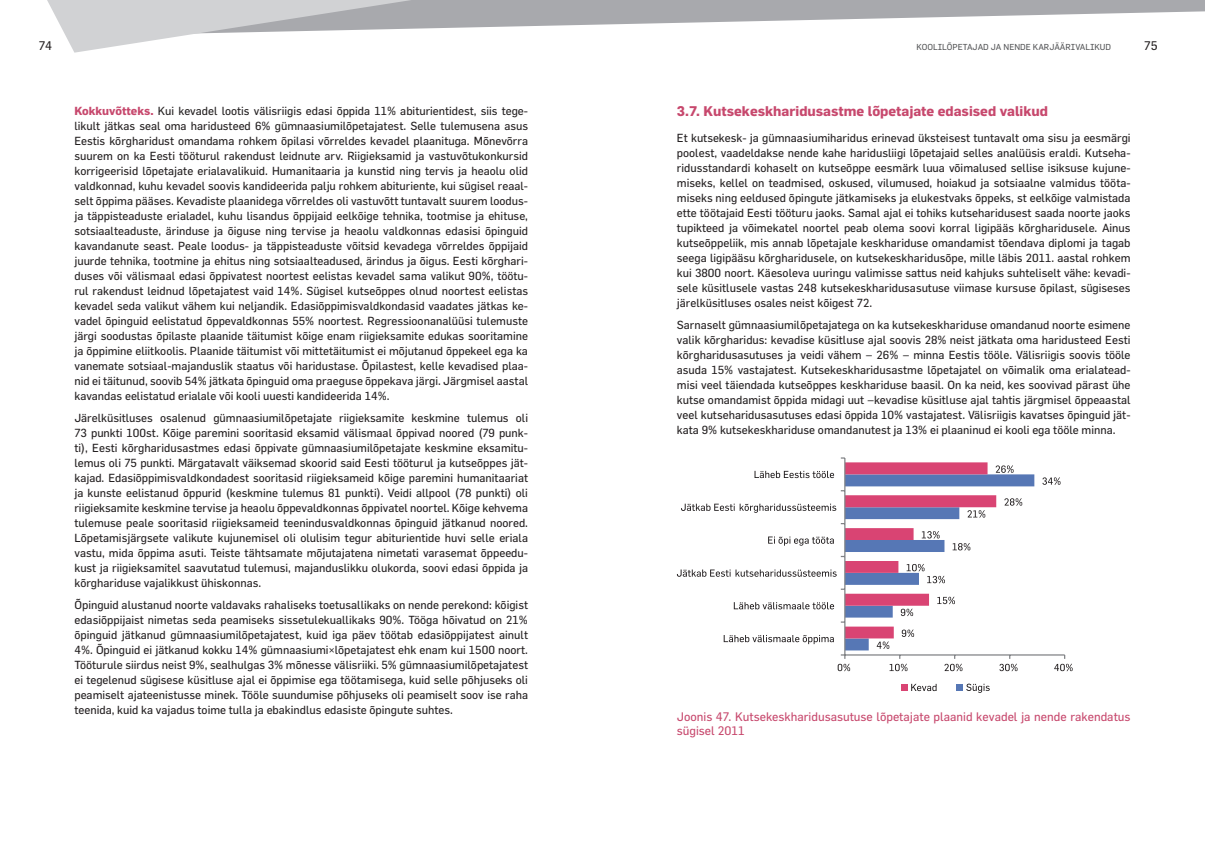
<style>
.page{position:relative;width:1205px;height:851px;background:#fff}
.page>*{position:absolute;margin:0;border:0;box-sizing:border-box;transform-origin:0 0}
.Heading_2{font:700 13.75px "Flama";color:#c7486d}
.t1{font:12.25px "Flama";color:#231f20}
.t2{font:12.12px/14.4px "Flama";color:#c7486d}
.t3{font:11.5px/15px "Flama";color:#231f20;text-align:justify}
.t4{font:8.5px "Flama";color:#57585a}
.s1{font-weight:700;color:#c7486d}
</style>
<div class="page">
<svg style="left:47px;top:0;width:1158px;height:53px"></svg>
<hr style="left:845px;top:654px;width:219px;height:1px;background:#808285">
<svg style="left:1042px;top:477px;width:18px;height:7px"></svg>
<svg style="left:1054px;top:655px;width:18px;height:16px"></svg>
<svg style="left:677px;top:457px;width:357px;height:214px"></svg>
<div style="left:901px;top:683px;width:6px;height:7px;background:#d94473"></div>
<svg style="left:911px;top:683px;width:25px;height:8px"></svg>
<div style="left:956px;top:683px;width:7px;height:7px;background:#5677b5"></div>
<svg style="left:966px;top:683px;width:24px;height:9px"></svg>
<p class="t1" style="left:39px;top:38px;width:15px">74</p>
<p class="t4" style="left:916px;top:42px;width:196px">KOOLILÕPETAJAD JA NENDE KARJÄÄRIVALIKUD</p>
<p class="t1" style="left:1144px;top:38px;width:15px">75</p>
<p class="t3" style="left:74px;top:103px;width:455px"><span class="s1">Kokkuvõtteks.</span> Kui kevadel lootis välisriigis edasi õppida 11% abiturientidest, siis tege&shy;likult jätkas seal oma haridusteed 6% gümnaasiumilõpetajatest. Selle tulemusena asus Eestis kõrgharidust omandama rohkem õpilasi võrreldes kevadel plaanituga. Mõnevõrra suurem on ka Eesti tööturul rakendust leidnute arv. Riigieksamid ja vastuvõtukonkursid korrigeerisid lõpetajate erialavalikuid. Humanitaaria ja kunstid ning tervis ja heaolu olid valdkonnad, kuhu kevadel soovis kandideerida palju rohkem abituriente, kui sügisel reaal&shy;selt õppima pääses. Kevadiste plaanidega võrreldes oli vastuvõtt tuntavalt suurem loodus&shy;ja täppisteaduste erialadel, kuhu lisandus õppijaid eelkõige tehnika, tootmise ja ehituse, sotsiaalteaduste, ärinduse ja õiguse ning tervise ja heaolu valdkonnas edasisi õpinguid kavandanute seast. Peale loodus- ja täppisteaduste võitsid kevadega võrreldes õppijaid juurde tehnika, tootmine ja ehitus ning sotsiaalteadused, ärindus ja õigus. Eesti kõrghari&shy;duses või välismaal edasi õppivatest noortest eelistas kevadel sama valikut 90%, töötu&shy;rul rakendust leidnud lõpetajatest vaid 14%. Sügisel kutseõppes olnud noortest eelistas kevadel seda valikut vähem kui neljandik. Edasiõppimisvaldkondasid vaadates jätkas ke&shy;vadel õpinguid eelistatud õppevaldkonnas 55% noortest. Regressioonanalüüsi tulemuste järgi soodustas õpilaste plaanide täitumist kõige enam riigieksamite edukas sooritamine ja õppimine eliitkoolis. Plaanide täitumist või mittetäitumist ei mõjutanud õppekeel ega ka vanemate sotsiaal-majanduslik staatus või haridustase. Õpilastest, kelle kevadised plaa&shy;nid ei täitunud, soovib 54% jätkata õpinguid oma praeguse õppekava järgi. Järgmisel aastal kavandas eelistatud erialale või kooli uuesti kandideerida 14%.</p>
<p class="t3" style="left:74px;top:410px;width:455px">Järelküsitluses osalenud gümnaasiumilõpetajate riigieksamite keskmine tulemus oli 73 punkti 100st. Kõige paremini sooritasid eksamid välismaal õppivad noored (79 punk&shy;ti), Eesti kõrgharidusastmes edasi õppivate gümnaasiumilõpetajate keskmine eksamitu&shy;lemus oli 75 punkti. Märgatavalt väiksemad skoorid said Eesti tööturul ja kutseõppes jät&shy;kajad. Edasiõppimisvaldkondadest sooritasid riigieksameid kõige paremini humanitaariat ja kunste eelistanud õppurid (keskmine tulemus 81 punkti). Veidi allpool (78 punkti) oli riigieksamite keskmine tervise ja heaolu õppevaldkonnas õppivatel noortel. Kõige kehvema tulemuse peale sooritasid riigieksameid teenindusvaldkonnas õpinguid jätkanud noored.<br>Lõpetamisjärgsete valikute kujunemisel oli olulisim tegur abiturientide huvi selle eriala vastu, mida õppima asuti. Teiste tähtsamate mõjutajatena nimetati varasemat õppeedu&shy;kust ja riigieksamitel saavutatud tulemusi, majanduslikku olukorda, soovi edasi õppida ja kõrghariduse vajalikkust ühiskonnas.</p>
<p class="t3" style="left:74px;top:597px;width:455px">Õpinguid alustanud noorte valdavaks rahaliseks toetusallikaks on nende perekond: kõigist edasiõppijaist nimetas seda peamiseks sissetulekuallikaks 90%. Tööga hõivatud on 21% õpinguid jätkanud gümnaasiumilõpetajatest, kuid iga päev töötab edasiõppijatest ainult 4%. Õpinguid ei jätkanud kokku 14% gümnaasiumi¬lõpetajatest ehk enam kui 1500 noort.<br>Tööturule siirdus neist 9%, sealhulgas 3% mõnesse välisriiki. 5% gümnaasiumilõpetajatest ei tegelenud sügisese küsitluse ajal ei õppimise ega töötamisega, kuid selle põhjuseks oli peamiselt ajateenistusse minek. Tööle suundumise põhjuseks oli peamiselt soov ise raha teenida, kuid ka vajadus toime tulla ja ebakindlus edasiste õpingute suhtes.</p>
<p class="Heading_2" style="left:677px;top:103px;width:373px">3.7. Kutsekeskharidusastme lõpetajate edasised valikud</p>
<p class="t3" style="left:677px;top:130px;width:455px">Et kutsekesk- ja gümnaasiumiharidus erinevad üksteisest tuntavalt oma sisu ja eesmärgi poolest, vaadeldakse nende kahe haridusliigi lõpetajaid selles analüüsis eraldi. Kutseha&shy;ridusstandardi kohaselt on kutseõppe eesmärk luua võimalused sellise isiksuse kujune&shy;miseks, kellel on teadmised, oskused, vilumused, hoiakud ja sotsiaalne valmidus tööta&shy;miseks ning eeldused õpingute jätkamiseks ja elukestvaks õppeks, st eelkõige valmistada ette töötajaid Eesti tööturu jaoks. Samal ajal ei tohiks kutseharidusest saada noorte jaoks tupikteed ja võimekatel noortel peab olema soovi korral ligipääs kõrgharidusele. Ainus kutseõppeliik, mis annab lõpetajale keskhariduse omandamist tõendava diplomi ja tagab seega ligipääsu kõrgharidusele, on kutsekeskharidusõpe, mille läbis 2011. aastal rohkem kui 3800 noort. Käesoleva uuringu valimisse sattus neid kahjuks suhteliselt vähe: kevadi&shy;sele küsitlusele vastas 248 kutsekeskharidusasutuse viimase kursuse õpilast, sügiseses järelküsitluses osales neist kõigest 72.</p>
<p class="t3" style="left:677px;top:317px;width:455px">Sarnaselt gümnaasiumilõpetajatega on ka kutsekeskhariduse omandanud noorte esimene valik kõrgharidus: kevadise küsitluse ajal soovis 28% neist jätkata oma haridusteed Eesti kõrgharidusasutuses ja veidi vähem – 26% – minna Eestis tööle. Välisriigis soovis tööle asuda 15% vastajatest. Kutsekeskharidusastme lõpetajatel on võimalik oma erialatead&shy;misi veel täiendada kutseõppes keskhariduse baasil. On ka neid, kes soovivad pärast ühe kutse omandamist õppida midagi uut –kevadise küsitluse ajal tahtis järgmisel õppeaastal veel kutseharidusasutuses edasi õppida 10% vastajatest. Välisriigis kavatses õpinguid jät&shy;kata 9% kutsekeskhariduse omandanutest ja 13% ei plaaninud ei kooli ega tööle minna.</p>
<p class="t2" style="left:677px;top:709px;width:455px">Joonis 47. Kutsekeskharidusasutuse lõpetajate plaanid kevadel ja nende rakendatus sügisel 2011</p>
</div>
